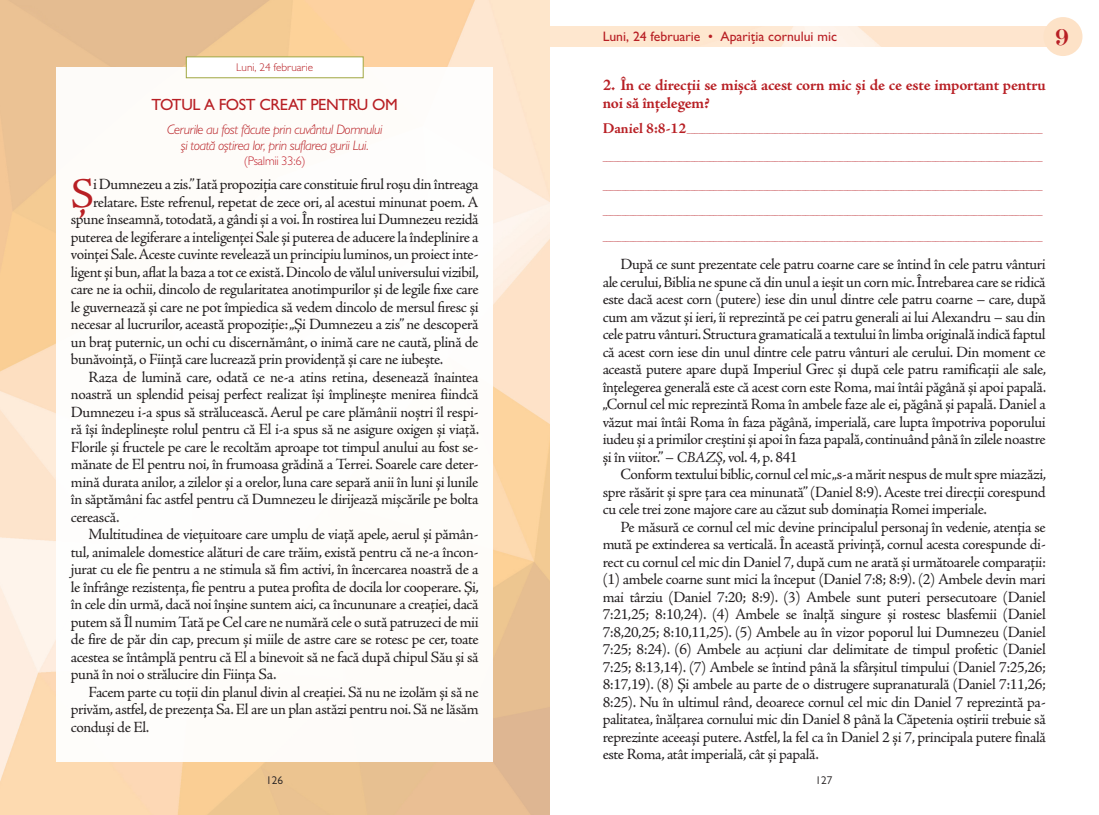
<style>
.page{position:relative;width:1099px;height:815px;background:#fff}
.page>*{position:absolute;margin:0;border:0;box-sizing:border-box;transform-origin:0 0}
.t1{font:42.38px "Adobe Jenson Pro";color:#b81f24}
.t2{font:22.5px "Didona C";color:#b81f24}
.t3{font:700 16.25px/17.5px "Adobe Jenson Pro";letter-spacing:-.015em;color:#b81f24}
.t4{font:500 16.25px "Gill Sans MT Pro";letter-spacing:-.025em;color:#b81f24}
.t5{font:15.62px/17.5px "Adobe Jenson Pro";letter-spacing:-.025em;color:#231f20;text-align:justify}
.t6{font:italic 300 13.75px/16.2px "Gill Sans MT Pro";letter-spacing:-.025em;color:#b81f24;text-align:center}
.t7{font:500 13.75px "Gill Sans MT Pro";color:#b81f24}
.t8{font:300 12.5px "Gill Sans MT Pro";letter-spacing:-.02em;color:#c22732}
.t9{font:300 11.25px "Gill Sans MT Pro";color:#b81f24}
.t10{font:11.25px "Gill Sans MT Pro";color:#231f20}
.t11{font:700 7.5px "Adobe Jenson Pro";color:#b81f24}
.s1{font-size:15px}
.s2{font-style:italic}
</style>
<div class="page">
<div style="left:1043px;top:17px;width:39px;height:39px;background:#fde2c7;border-radius:50%"></div>
<img style="left:0;top:0;width:549px;height:815px">
<div style="left:57px;top:67px;width:436px;height:695px;background:#fff"></div>
<div style="left:186px;top:57px;width:177px;height:21px;background:#fff;border:1px solid #a0a741"></div>
<p class="t9" style="left:236px;top:61px;width:79px">Luni, 24 februarie</p>
<p class="t4" style="left:152px;top:95px;width:248px">TOTUL A FOST CREAT PENTRU OM</p>
<p class="t6" style="left:167px;top:121px;width:217px">Cerurile au fost făcute prin cuvântul Domnului şi toată oștirea lor, prin suflarea gurii Lui.</p>
<p class="t8" style="left:244px;top:153px;width:63px">(Psalmii 33:6)</p>
<h1 class="t1" style="left:71px;top:170px;width:25px">Ș</h1>
<p class="t5" style="left:93px;top:176px;width:387px">i Dumnezeu a zis.” Iată propoziția care constituie firul roșu din întreaga</p>
<p class="t5" style="left:93px;top:194px;width:387px">relatare. Este refrenul, repetat de zece ori, al acestui minunat poem. A</p>
<p class="t5" style="left:71px;top:211px;width:409px">spune înseamnă, totodată, a gândi și a voi. În rostirea lui Dumnezeu rezidă</p>
<p class="t5" style="left:71px;top:229px;width:409px">puterea de legiferare a inteligenței Sale și puterea de aducere la îndeplinire a</p>
<p class="t5" style="left:71px;top:246px;width:409px">voinței Sale. Aceste cuvinte revelează un principiu luminos, un proiect inte-</p>
<p class="t5" style="left:71px;top:264px;width:409px">ligent și bun, aflat la baza a tot ce există. Dincolo de vălul universului vizibil,</p>
<p class="t5" style="left:71px;top:281px;width:409px">care ne ia ochii, dincolo de regularitatea anotimpurilor și de legile fixe care</p>
<p class="t5" style="left:71px;top:299px;width:409px">le guvernează și care ne pot împiedica să vedem dincolo de mersul firesc și</p>
<p class="t5" style="left:71px;top:316px;width:409px">necesar al lucrurilor, această propoziție: „Și Dumnezeu a zis” ne descoperă</p>
<p class="t5" style="left:71px;top:334px;width:409px">un braț puternic, un ochi cu discernământ, o inimă care ne caută, plină de</p>
<p class="t5" style="left:71px;top:351px;width:374px">bunăvoință, o Ființă care lucrează prin providență și care ne iubește.</p>
<p class="t5" style="left:89px;top:369px;width:391px">Raza de lumină care, odată ce ne-a atins retina, desenează înaintea</p>
<p class="t5" style="left:71px;top:386px;width:409px">noastră un splendid peisaj perfect realizat își împlinește menirea fiindcă</p>
<p class="t5" style="left:71px;top:404px;width:409px">Dumnezeu i-a spus să strălucească. Aerul pe care plămânii noștri îl respi-</p>
<p class="t5" style="left:71px;top:421px;width:410px">ră își îndeplinește rolul pentru că El i-a spus să ne asigure oxigen și viață.</p>
<p class="t5" style="left:71px;top:439px;width:409px">Florile și fructele pe care le recoltăm aproape tot timpul anului au fost se-</p>
<p class="t5" style="left:71px;top:456px;width:409px">mănate de El pentru noi, în frumoasa grădină a Terrei. Soarele care deter-</p>
<p class="t5" style="left:71px;top:474px;width:409px">mină durata anilor, a zilelor și a orelor, luna care separă anii în luni și lunile</p>
<p class="t5" style="left:71px;top:491px;width:409px">în săptămâni fac astfel pentru că Dumnezeu le dirijează mișcările pe bolta</p>
<p class="t5" style="left:71px;top:509px;width:50px">cerească.</p>
<p class="t5" style="left:89px;top:526px;width:391px">Multitudinea de viețuitoare care umplu de viață apele, aerul și pămân-</p>
<p class="t5" style="left:71px;top:544px;width:409px">tul, animalele domestice alături de care trăim, există pentru că ne-a încon-</p>
<p class="t5" style="left:71px;top:561px;width:409px">jurat cu ele fie pentru a ne stimula să fim activi, în încercarea noastră de a</p>
<p class="t5" style="left:71px;top:579px;width:409px">le înfrânge rezistența, fie pentru a putea profita de docila lor cooperare. Și,</p>
<p class="t5" style="left:71px;top:596px;width:409px">în cele din urmă, dacă noi înșine suntem aici, ca încununare a creației, dacă</p>
<p class="t5" style="left:71px;top:614px;width:409px">putem să Îl numim Tată pe Cel care ne numără cele o sută patruzeci de mii</p>
<p class="t5" style="left:71px;top:631px;width:409px">de fire de păr din cap, precum și miile de astre care se rotesc pe cer, toate</p>
<p class="t5" style="left:71px;top:649px;width:409px">acestea se întâmplă pentru că El a binevoit să ne facă după chipul Său și să</p>
<p class="t5" style="left:71px;top:666px;width:207px">pună în noi o strălucire din Ființa Sa.</p>
<p class="t5" style="left:89px;top:684px;width:391px">Facem parte cu toții din planul divin al creației. Să nu ne izolăm și să ne</p>
<p class="t5" style="left:71px;top:701px;width:409px">privăm, astfel, de prezența Sa. El are un plan astăzi pentru noi. Să ne lăsăm</p>
<p class="t5" style="left:71px;top:719px;width:80px">conduși de El.</p>
<p class="t7" style="left:602px;top:28px;width:236px">Luni, 24 februarie • Apariția cornului mic</p>
<p class="t3" style="left:602px;top:76px;width:444px">2. În ce direcții se mișcă acest corn mic și de ce este important pentru noi să înțelegem?</p>
<p class="t11" style="left:602px;top:126px;width:441px"><span class="s1">Daniel 8:8-12</span>_____________________________________________________________________________________________</p>
<p class="t11" style="left:602px;top:155px;width:441px">___________________________________________________________________________________________________________________</p>
<p class="t11" style="left:602px;top:183px;width:441px">___________________________________________________________________________________________________________________</p>
<p class="t11" style="left:602px;top:234px;width:441px">___________________________________________________________________________________________________________________</p>
<p class="t5" style="left:602px;top:256px;width:445px;text-indent:18px">După ce sunt prezentate cele patru coarne care se întind în cele patru vânturi ale cerului, Biblia ne spune că din unul a ieșit un corn mic. Întrebarea care se ridică este dacă acest corn (putere) iese din unul dintre cele patru coarne – care, după cum am văzut și ieri, îi reprezintă pe cei patru generali ai lui Alexandru – sau din cele patru vânturi. Structura gramaticală a textului în limba originală indică faptul că acest corn iese din unul dintre cele patru vânturi ale cerului. Din moment ce această putere apare după Imperiul Grec și după cele patru ramificații ale sale, înțelegerea generală este că acest corn este Roma, mai întâi păgână și apoi papală. „Cornul cel mic reprezintă Roma în ambele faze ale ei, păgână și papală. Daniel a văzut mai întâi Roma în faza păgână, imperială, care lupta împotriva poporului iudeu și a primilor creștini și apoi în faza papală, continuând până în zilele noastre și în viitor.” – <span class="s2">CBAZȘ</span>, vol. 4, p. 841</p>
<p class="t5" style="left:602px;top:466px;width:445px;text-indent:18px">Conform textului biblic, cornul cel mic „s-a mărit nespus de mult spre miazăzi, spre răsărit și spre țara cea minunată” (Daniel 8:9). Aceste trei direcții corespund cu cele trei zone majore care au căzut sub dominația Romei imperiale.</p>
<p class="t5" style="left:602px;top:518px;width:445px;text-indent:18px">Pe măsură ce cornul cel mic devine principalul personaj în vedenie, atenția se mută pe extinderea sa verticală. În această privință, cornul acesta corespunde di&shy;rect cu cornul cel mic din Daniel 7, după cum ne arată și următoarele comparații: (1) ambele coarne sunt mici la început (Daniel 7:8; 8:9). (2) Ambele devin mari mai târziu (Daniel 7:20; 8:9). (3) Ambele sunt puteri persecutoare (Daniel 7:21,25; 8:10,24). (4) Ambele se înalță singure și rostesc blasfemii (Daniel 7:8,20,25; 8:10,11,25). (5) Ambele au în vizor poporul lui Dumnezeu (Daniel 7:25; 8:24). (6) Ambele au acțiuni clar delimitate de timpul profetic (Daniel 7:25; 8:13,14). (7) Ambele se întind până la sfârșitul timpului (Daniel 7:25,26; 8:17,19). (8) Și ambele au parte de o distrugere supranaturală (Daniel 7:11,26; 8:25). Nu în ultimul rând, deoarece cornul cel mic din Daniel 7 reprezintă pa&shy;palitatea, înălţarea cornului mic din Daniel 8 până la Căpetenia oştirii trebuie să reprezinte aceeași putere. Astfel, la fel ca în Daniel 2 și 7, principala putere finală este Roma, atât imperială, cât și papală.</p>
<p class="t10" style="left:266px;top:773px;width:18px">126</p>
<p class="t10" style="left:815px;top:773px;width:18px">127</p>
<h2 class="t2" style="left:1055px;top:24px;width:15px">9</h2>
</div>
